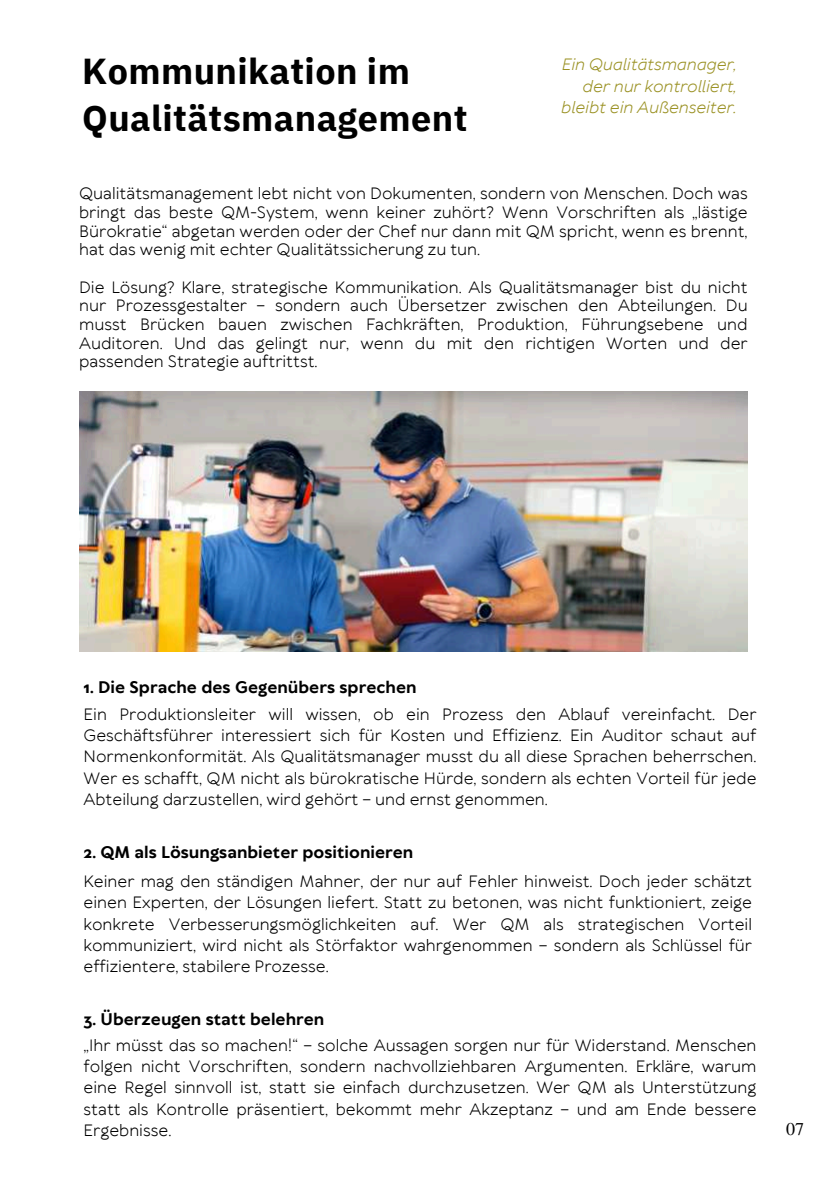
<style>
.page{position:relative;width:836px;height:1196px;background:#fff}
.page>*{position:absolute;margin:0;border:0;box-sizing:border-box;transform-origin:0 0}
.t1{font:700 36px/46.4px "IBM Plex Sans";letter-spacing:.01em;color:#000}
.t2{font:18px "Free Serif";color:#000}
.t3{font:16px/21.4px "TT Wellingtons";color:#000;text-align:justify}
.t4{font:700 16px "TT Wellingtons";color:#000}
.t5{font:italic 16px/21.4px "TT Wellingtons";letter-spacing:-.005em;color:#9b9225;text-align:right}
</style>
<div class="page">
<img style="left:79px;top:391px;width:668px;height:260px">
<h1 class="t1" style="left:82px;top:45px;width:387px">Kommunikation im<br>Qualitätsmanagement</h1>
<p class="t5" style="left:561px;top:54px;width:177px">Ein Qualitätsmanager, der nur kontrolliert, bleibt ein Außenseiter.</p>
<p class="t3" style="left:79px;top:184px;width:670px;line-height:18.6px">Qualitätsmanagement lebt nicht von Dokumenten, sondern von Menschen. Doch was bringt das beste QM-System, wenn keiner zuhört? Wenn Vorschriften als „lästige Bürokratie“ abgetan werden oder der Chef nur dann mit QM spricht, wenn es brennt, hat das wenig mit echter Qualitätssicherung zu tun.</p>
<p class="t3" style="left:79px;top:277px;width:670px;line-height:18.6px">Die Lösung? Klare, strategische Kommunikation. Als Qualitätsmanager bist du nicht nur Prozessgestalter – sondern auch Übersetzer zwischen den Abteilungen. Du musst Brücken bauen zwischen Fachkräften, Produktion, Führungsebene und Auditoren. Und das gelingt nur, wenn du mit den richtigen Worten und der passenden Strategie auftrittst.</p>
<p class="t4" style="left:84px;top:676px;width:334px">1. Die Sprache des Gegenübers sprechen</p>
<p class="t3" style="left:84px;top:703px;width:674px">Ein Produktionsleiter will wissen, ob ein Prozess den Ablauf vereinfacht. Der Geschäftsführer interessiert sich für Kosten und Effizienz. Ein Auditor schaut auf Normenkonformität. Als Qualitätsmanager musst du all diese Sprachen beherrschen.<br>Wer es schafft, QM nicht als bürokratische Hürde, sondern als echten Vorteil für jede Abteilung darzustellen, wird gehört – und ernst genommen.</p>
<p class="t4" style="left:84px;top:841px;width:331px">2. QM als Lösungsanbieter positionieren</p>
<p class="t3" style="left:84px;top:870px;width:670px">Keiner mag den ständigen Mahner, der nur auf Fehler hinweist. Doch jeder schätzt einen Experten, der Lösungen liefert. Statt zu betonen, was nicht funktioniert, zeige konkrete Verbesserungsmöglichkeiten auf. Wer QM als strategischen Vorteil kommuniziert, wird nicht als Störfaktor wahrgenommen – sondern als Schlüssel für effizientere, stabilere Prozesse.</p>
<p class="t4" style="left:84px;top:1008px;width:242px">3. Überzeugen statt belehren</p>
<p class="t3" style="left:84px;top:1033px;width:674px">„Ihr müsst das so machen!“ – solche Aussagen sorgen nur für Widerstand. Menschen folgen nicht Vorschriften, sondern nachvollziehbaren Argumenten. Erkläre, warum eine Regel sinnvoll ist, statt sie einfach durchzusetzen. Wer QM als Unterstützung statt als Kontrolle präsentiert, bekommt mehr Akzeptanz – und am Ende bessere Ergebnisse.</p>
<p class="t2" style="left:786px;top:1118px;width:19px">07</p>
</div>
